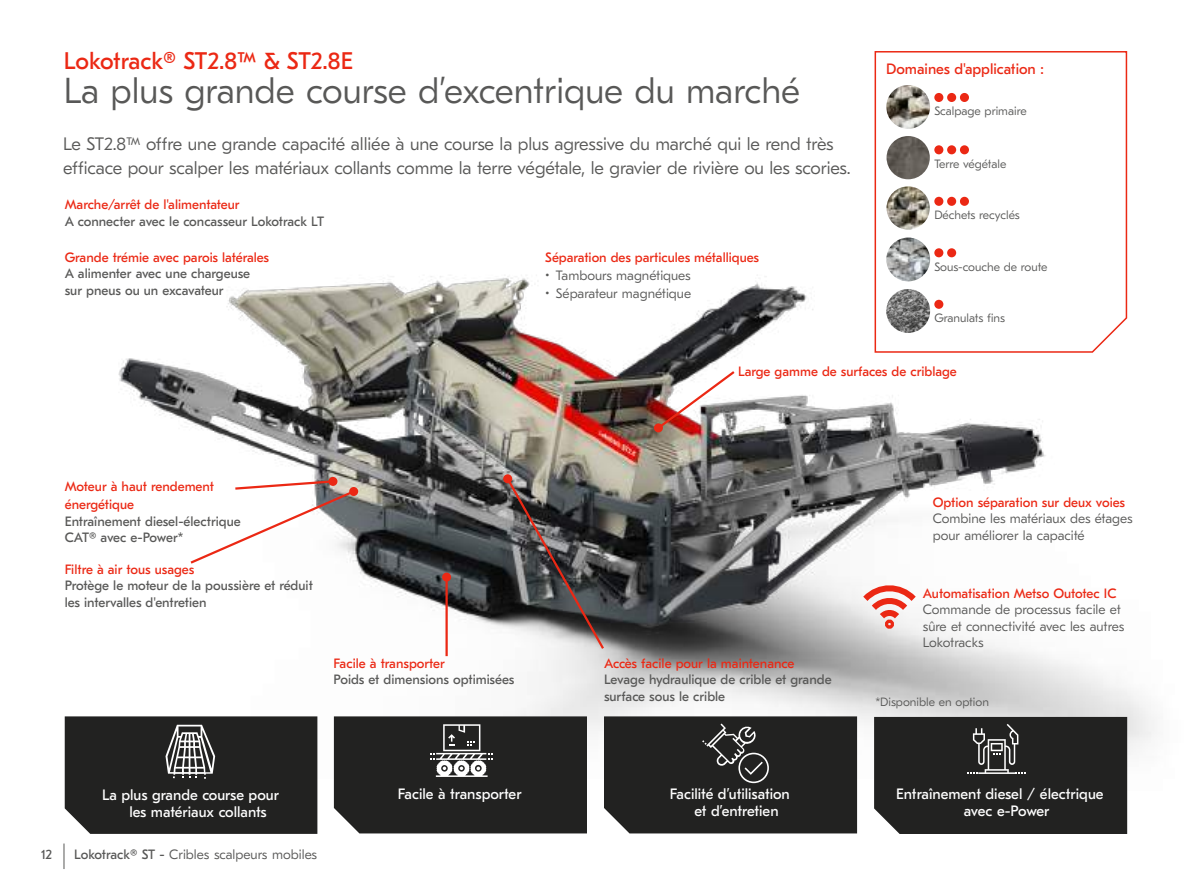
<style>
.page{position:relative;width:1191px;height:893px;background:#fff}
.page>*{position:absolute;margin:0;border:0;box-sizing:border-box;transform-origin:0 0}
.t1{font:300 36px "GT Eesti Pro Text";color:#585857}
.t2{font:24px "GT Eesti Pro Text";color:#eb2814}
.t3{font:300 18px/24px "GT Eesti Pro Text";letter-spacing:-.005em;color:#585857}
.t4{font:15px/16.5px "GT Eesti Pro Text";color:#fff}
.t5{font:15px "GT Eesti Pro Text";color:#eb2814}
.t6{font:13.5px/18px "GT Eesti Pro Text";color:#eb2814}
.t7{font:13.5px/16.5px "GT Eesti Pro Text";color:#585857}
.t8{font:300 13.5px/16.5px "GT Eesti Pro Text";color:#585857}
.t9{font:300 12px "GT Eesti Pro Text";color:#585857}
.s1{font-weight:400}
</style>
<div class="page">
<img style="left:64px;top:276px;width:1091px;height:534px">
<svg style="left:873px;top:51px;width:255px;height:302px"></svg>
<div style="left:604px;top:716px;width:253px;height:117px;background:#222221"></div>
<div style="left:874px;top:717px;width:253px;height:117px;background:#222221"></div>
<svg style="left:65px;top:716px;width:252px;height:118px;background:#2c2c2b"></svg>
<div style="left:334px;top:716px;width:253px;height:117px;background:#222221"></div>
<hr style="left:445px;top:577px;width:3px;height:79px;background:#eb2814">
<div style="left:442px;top:573px;width:9px;height:9px;background:#eb2814;border-radius:50%"></div>
<svg style="left:504px;top:476px;width:102px;height:175px;background:#646061"></svg>
<div style="left:503px;top:474px;width:9px;height:9px;background:#eb2814;border-radius:50%"></div>
<img style="left:655px;top:369px;width:82px;height:62px">
<div style="left:654px;top:423px;width:9px;height:9px;background:#eb2814;border-radius:50%"></div>
<div style="left:328px;top:477px;width:9px;height:9px;background:#eb2814;border-radius:50%"></div>
<svg style="left:188px;top:479px;width:169px;height:87px"></svg>
<div style="left:349px;top:487px;width:9px;height:9px;background:#eb2814;border-radius:50%"></div>
<svg style="left:857px;top:585px;width:65px;height:49px"></svg>
<svg style="left:64px;top:843px;width:1px;height:26px"></svg>
<h2 class="t2" style="left:64px;top:47px;width:291px">Lokotrack® ST2.8™ &amp; ST2.8E</h2>
<h1 class="t1" style="left:64px;top:71px;width:738px">La plus grande course d’excentrique du marché</h1>
<h3 class="t3" style="left:63px;top:132px;width:789px">Le ST2.8™ offre une grande capacité alliée à une course la plus agressive du marché qui le rend très efficace pour scalper les matériaux collants comme la terre végétale, le gravier de rivière ou les scories.</h3>
<p class="t6" style="left:65px;top:196px;width:176px">Marche/arrêt de l'alimentateur</p>
<p class="t7" style="left:65px;top:213px;width:261px">A connecter avec le concasseur Lokotrack LT</p>
<p class="t6" style="left:65px;top:248px;width:206px">Grande trémie avec parois latérales</p>
<p class="t7" style="left:65px;top:266px;width:187px">A alimenter avec une chargeuse sur pneus ou un excavateur</p>
<p class="t6" style="left:545px;top:249px;width:215px">Séparation des particules métalliques</p>
<p class="t8" style="left:545px;top:268px;width:147px">• Tambours magnétiques</p>
<p class="t8" style="left:545px;top:286px;width:147px">• Séparateur magnétique</p>
<p class="t5" style="left:886px;top:61px;width:159px">Domaines d'application :</p>
<p class="t9" style="left:934px;top:104px;width:94px">Scalpage primaire</p>
<p class="t9" style="left:934px;top:157px;width:74px">Terre végétale</p>
<p class="t9" style="left:934px;top:208px;width:87px">Déchets recyclés</p>
<p class="t9" style="left:934px;top:260px;width:115px">Sous-couche de route</p>
<p class="t9" style="left:934px;top:311px;width:72px">Granulats fins</p>
<p class="t6" style="left:738px;top:362px;width:220px">Large gamme de surfaces de criblage</p>
<p class="t6" style="left:65px;top:478px;width:151px">Moteur à haut rendement énergétique</p>
<p class="t7" style="left:65px;top:513px;width:178px">Entraînement diesel-électrique<br>CAT® avec e-Power*</p>
<p class="t6" style="left:65px;top:560px;width:131px">Filtre à air tous usages</p>
<p class="t7" style="left:65px;top:577px;width:250px">Protège le moteur de la poussière et réduit les intervalles d'entretien</p>
<p class="t6" style="left:333px;top:654px;width:113px">Facile à transporter</p>
<p class="t7" style="left:333px;top:672px;width:182px">Poids et dimensions optimisées</p>
<p class="t6" style="left:604px;top:654px;width:192px">Accès facile pour la maintenance</p>
<p class="t7" style="left:604px;top:672px;width:229px">Levage hydraulique de crible et grande surface sous le crible</p>
<p class="t6" style="left:933px;top:493px;width:194px">Option séparation sur deux voies</p>
<p class="t8" style="left:933px;top:511px;width:201px">Combine les matériaux des étages pour améliorer la capacité</p>
<p class="t6" style="left:922px;top:584px;width:195px">Automatisation Metso Outotec IC</p>
<p class="t8" style="left:922px;top:602px;width:203px">Commande de processus facile et sûre et connectivité avec les autres<br>Lokotracks</p>
<p class="t9" style="left:875px;top:695px;width:115px">*Disponible en option</p>
<p class="t4" style="left:129px;top:787px;width:151px;text-indent:-27px">La plus grande course pour les matériaux collants</p>
<p class="t7" style="left:41px;top:846px;width:13px">12</p>
<p class="t8" style="left:74px;top:847px;width:244px"><span class="s1">Lokotrack® ST -</span> Cribles scalpeurs mobiles</p>
<p class="t4" style="left:398px;top:786px;width:125px">Facile à transporter</p>
<p class="t4" style="left:963px;top:786px;width:141px;text-indent:-68px">Entraînement diesel / électrique avec e-Power</p>
<p class="t4" style="left:694px;top:786px;width:97px;text-indent:-25px">Facilité d’utilisation et d’entretien</p>
</div>
